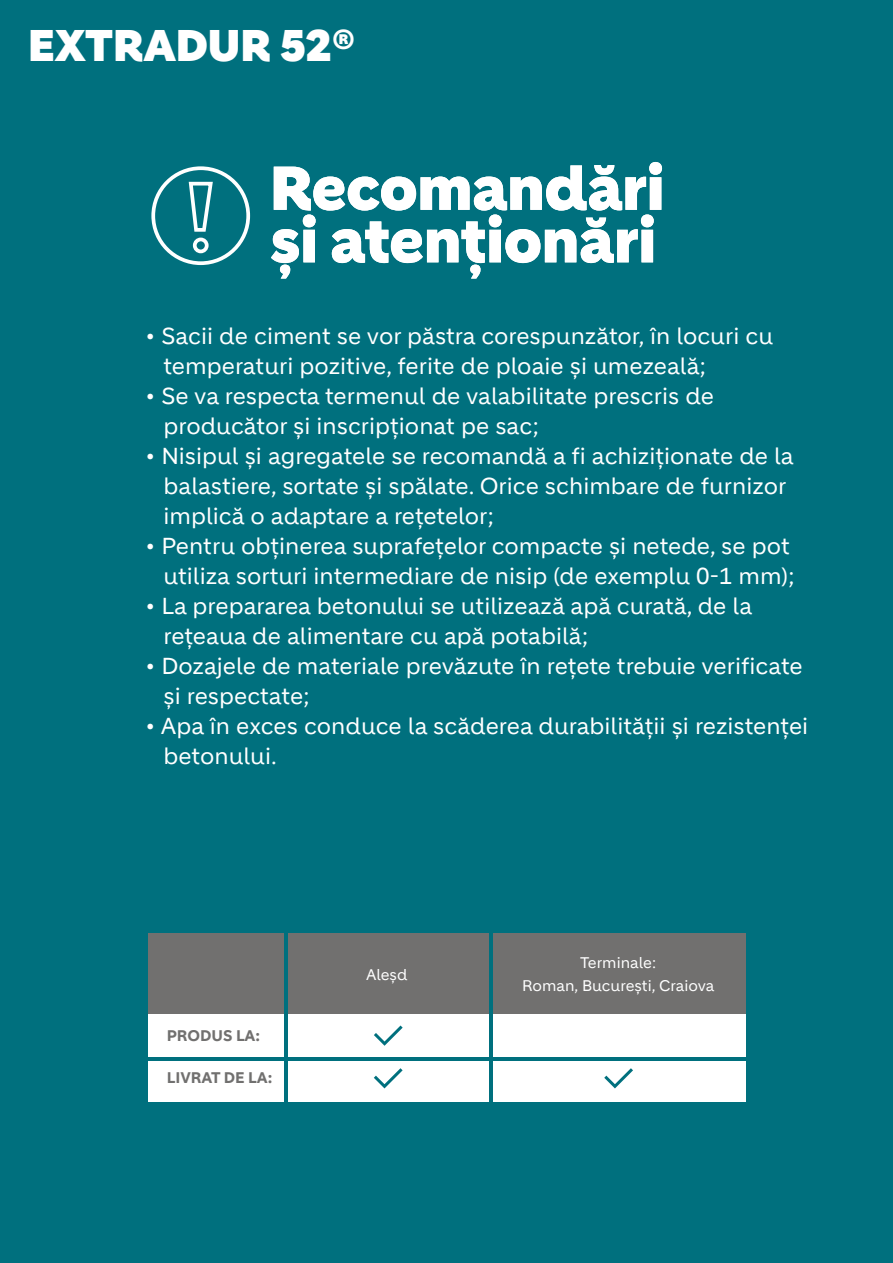
<style>
.page{position:relative;width:893px;height:1263px;background:#00707e}
.page>*{position:absolute;margin:0;border:0;box-sizing:border-box;transform-origin:0 0}
.t1{font:900 60px/52.5px "Holcim Headline";color:#fff}
.t2{font:900 43.2px "Holcim Headline";color:#fff}
.t3{font:22.5px/30px "Holcim";color:#fff}
.t4{font:15px/22.5px "Holcim";color:#fff;text-align:center}
.t5{font:700 15px "Holcim";color:#71706f}
</style>
<div class="page">
<div style="left:148px;top:1011px;width:598px;height:91px;background:#fff"></div>
<div style="left:148px;top:933px;width:598px;height:81px;background:#71706f"></div>
<hr style="left:284px;top:933px;width:3px;height:169px;background:#00707e">
<hr style="left:148px;top:1057px;width:598px;height:3px;background:#00707e">
<hr style="left:489px;top:933px;width:3px;height:169px;background:#00707e">
<svg style="left:374px;top:1025px;width:29px;height:21px"></svg>
<svg style="left:374px;top:1068px;width:29px;height:20px"></svg>
<svg style="left:604px;top:1068px;width:29px;height:20px"></svg>
<div style="left:151px;top:166px;width:99px;height:99px;border:4px solid #fff;border-radius:50%"></div>
<svg style="left:188px;top:181px;width:25px;height:51px"></svg>
<div style="left:193px;top:238px;width:16px;height:15px;border:4px solid #fff;border-radius:50%"></div>
<h2 class="t2" style="left:28px;top:20px;width:329px">EXTRADUR 52®</h2>
<h1 class="t1" style="left:270px;top:163px;width:396px">Recomandări și atenționări</h1>
<p class="t3" style="left:164px;top:321px;width:611px;text-indent:-18px">• Sacii de ciment se vor păstra corespunzător, în locuri cu temperaturi pozitive, ferite de ploaie și umezeală;</p>
<p class="t3" style="left:164px;top:381px;width:552px;text-indent:-18px">• Se va respecta termenul de valabilitate prescris de producător și inscripționat pe sac;</p>
<p class="t3" style="left:164px;top:441px;width:632px;text-indent:-18px">• Nisipul și agregatele se recomandă a fi achiziționate de la balastiere, sortate și spălate. Orice schimbare de furnizor implică o adaptare a rețetelor;</p>
<p class="t3" style="left:146px;top:531px;width:651px;text-align:right">• Pentru obținerea suprafețelor compacte și netede, se pot utiliza sorturi intermediare de nisip (de exemplu 0-1 mm);</p>
<p class="t3" style="left:164px;top:591px;width:590px;text-indent:-18px">• La prepararea betonului se utilizează apă curată, de la rețeaua de alimentare cu apă potabilă;</p>
<p class="t3" style="left:164px;top:651px;width:641px;text-indent:-18px">• Dozajele de materiale prevăzute în rețete trebuie verificate și respectate;</p>
<p class="t3" style="left:164px;top:711px;width:646px;text-indent:-18px">• Apa în exces conduce la scăderea durabilității și rezistenței betonului.</p>
<p class="t5" style="left:167px;top:1027px;width:95px">PRODUS LA:</p>
<p class="t5" style="left:167px;top:1069px;width:107px">LIVRAT DE LA:</p>
<p class="t4" style="left:366px;top:964px;width:43px">Aleșd</p>
<p class="t4" style="left:522px;top:951px;width:194px">Terminale:<br>Roman, București, Craiova</p>
</div>
